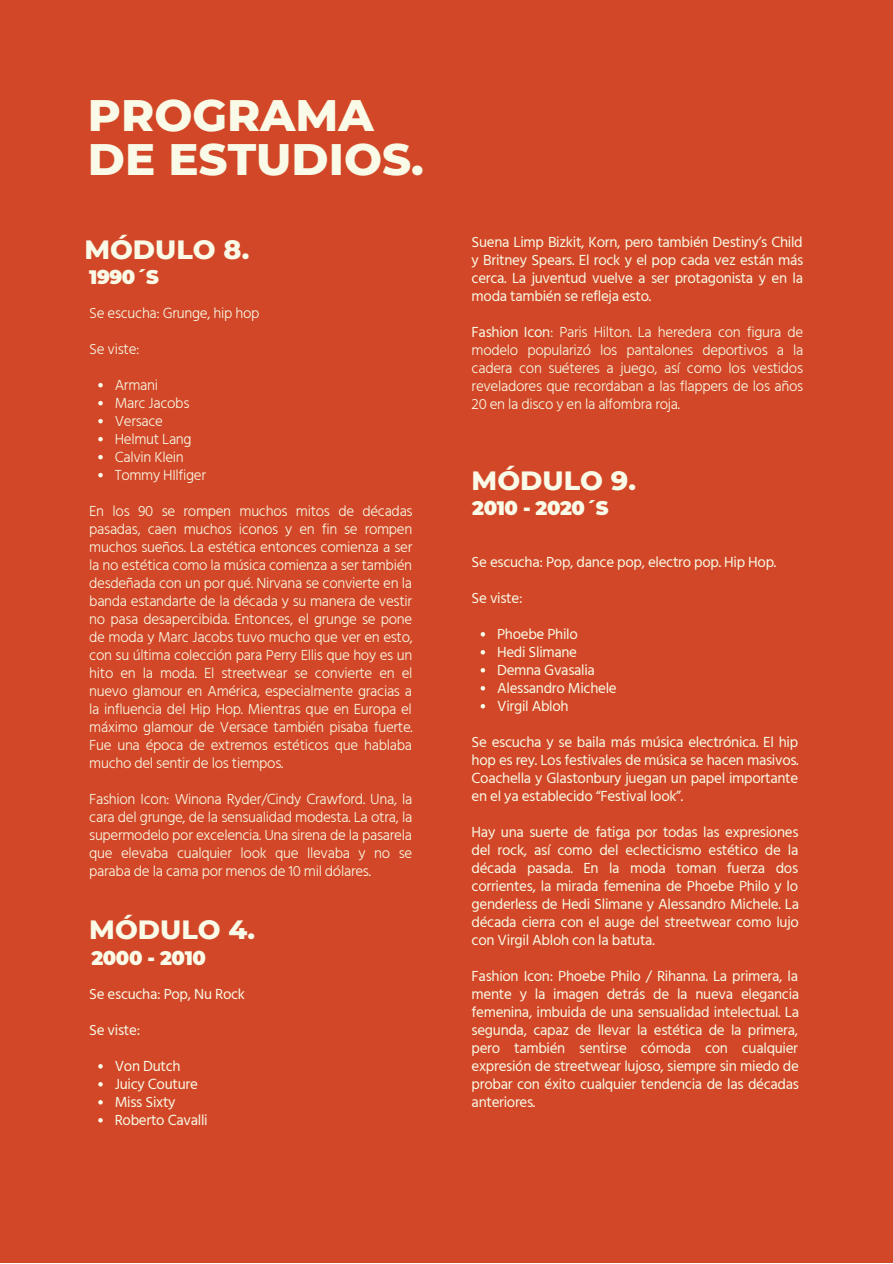
<style>
.page{position:relative;width:893px;height:1264px;background:#fff}
.page>*{position:absolute;margin:0;border:0;box-sizing:border-box;transform-origin:0 0}
.t1{font:800 45px/43.8px "Montserrat";color:#f9fae7}
.t2{font:800 27px "Montserrat";color:#f9fae7}
.t3{font:900 19.5px "Montserrat";letter-spacing:-.02em;color:#f9fae7}
.t4{font:300 15px/18px "Hind Madurai";letter-spacing:-.02em;color:#f9fae7;text-align:justify}
.t5{font:15px/18px "Hind Madurai";letter-spacing:-.02em;color:#f9fae7;text-align:justify}
.s1{font-weight:400}
</style>
<div class="page">
<div style="left:0;top:0;width:892px;height:1262px;background:#d14727"></div>
<svg style="left:98px;top:383px;width:5px;height:4px"></svg>
<svg style="left:98px;top:401px;width:5px;height:4px"></svg>
<svg style="left:98px;top:419px;width:5px;height:4px"></svg>
<svg style="left:98px;top:437px;width:5px;height:4px"></svg>
<svg style="left:98px;top:455px;width:5px;height:4px"></svg>
<svg style="left:98px;top:473px;width:5px;height:4px"></svg>
<svg style="left:480px;top:632px;width:5px;height:4px"></svg>
<svg style="left:480px;top:650px;width:5px;height:4px"></svg>
<svg style="left:480px;top:668px;width:5px;height:4px"></svg>
<svg style="left:480px;top:686px;width:5px;height:4px"></svg>
<svg style="left:480px;top:704px;width:5px;height:4px"></svg>
<svg style="left:98px;top:1064px;width:5px;height:4px"></svg>
<svg style="left:98px;top:1082px;width:5px;height:4px"></svg>
<svg style="left:98px;top:1100px;width:5px;height:4px"></svg>
<svg style="left:98px;top:1118px;width:5px;height:4px"></svg>
<p class="t1" style="left:88px;top:93px;width:337px">PROGRAMA<br>DE ESTUDIOS.</p>
<p class="t2" style="left:84px;top:233px;width:166px">MÓDULO 8.</p>
<p class="t3" style="left:89px;top:265px;width:71px">1990´S</p>
<p class="t4" style="left:89px;top:304px;width:172px">Se escucha: Grunge, hip hop</p>
<p class="t4" style="left:89px;top:340px;width:52px">Se viste:</p>
<p class="t4" style="left:115px;top:376px;width:45px">Armani</p>
<p class="t4" style="left:115px;top:394px;width:76px">Marc Jacobs</p>
<p class="t4" style="left:115px;top:412px;width:50px">Versace</p>
<p class="t4" style="left:115px;top:430px;width:78px">Helmut Lang</p>
<p class="t4" style="left:115px;top:448px;width:70px">Calvin Klein</p>
<p class="t4" style="left:115px;top:466px;width:93px">Tommy HIlfiger</p>
<p class="t4" style="left:89px;top:502px;width:325px">En los 90 se rompen muchos mitos de décadas pasadas, caen muchos iconos y en fin se rompen muchos sueños. La estética entonces comienza a ser la no estética como la música comienza a ser también desdeñada con un por qué. Nirvana se convierte en la banda estandarte de la década y su manera de vestir no pasa desapercibida. Entonces, el grunge se pone de moda y Marc Jacobs tuvo mucho que ver en esto, con su última colección para Perry Ellis que hoy es un hito en la moda. El streetwear se convierte en el nuevo glamour en América, especialmente gracias a la influencia del Hip Hop. Mientras que en Europa el máximo glamour de Versace también pisaba fuerte.<br>Fue una época de extremos estéticos que hablaba mucho del sentir de los tiempos.</p>
<p class="t4" style="left:89px;top:790px;width:325px">Fashion Icon: Winona Ryder/Cindy Crawford. Una, la cara del grunge, de la sensualidad modesta. La otra, la supermodelo por excelencia. Una sirena de la pasarela que elevaba cualquier look que llevaba y no se paraba de la cama por menos de 10 mil dólares.</p>
<p class="t2" style="left:89px;top:912px;width:167px">MÓDULO 4.</p>
<p class="t3" style="left:91px;top:946px;width:116px">2000 - 2010</p>
<p class="t5" style="left:89px;top:985px;width:157px">Se escucha: Pop, Nu Rock</p>
<p class="t5" style="left:89px;top:1021px;width:52px">Se viste:</p>
<p class="t5" style="left:115px;top:1057px;width:67px">Von Dutch</p>
<p class="t5" style="left:115px;top:1075px;width:85px">Juicy Couture</p>
<p class="t5" style="left:115px;top:1093px;width:62px">Miss Sixty</p>
<p class="t5" style="left:115px;top:1111px;width:94px">Roberto Cavalli</p>
<p class="t5" style="left:471px;top:234px;width:333px">Suena Limp Bizkit, Korn, pero también Destiny’s Child y Britney Spears. El rock y el pop cada vez están más cerca. La juventud vuelve a ser protagonista y en la moda también se refleja esto.</p>
<p class="t4" style="left:471px;top:323px;width:333px"><span class="s1">Fashion Icon</span>: Paris Hilton. La heredera con figura de modelo popularizó los pantalones deportivos a la cadera con suéteres a juego, así como los vestidos reveladores que recordaban a las flappers de los años 20 en la disco y en la alfombra roja.</p>
<p class="t2" style="left:471px;top:464px;width:166px">MÓDULO 9.</p>
<p class="t3" style="left:472px;top:496px;width:138px">2010 - 2020´S</p>
<p class="t5" style="left:471px;top:553px;width:306px">Se escucha: Pop, dance pop, electro pop. Hip Hop.</p>
<p class="t5" style="left:471px;top:589px;width:52px">Se viste:</p>
<p class="t5" style="left:497px;top:625px;width:82px">Phoebe Philo</p>
<p class="t5" style="left:497px;top:643px;width:82px">Hedi Slimane</p>
<p class="t5" style="left:497px;top:661px;width:99px">Demna Gvasalia</p>
<p class="t5" style="left:497px;top:679px;width:121px">Alessandro Michele</p>
<p class="t5" style="left:497px;top:697px;width:73px">Virgil Abloh</p>
<p class="t5" style="left:471px;top:733px;width:328px">Se escucha y se baila más música electrónica. El hip hop es rey. Los festivales de música se hacen masivos.<br>Coachella y Glastonbury juegan un papel importante en el ya establecido “Festival look”.</p>
<p class="t5" style="left:471px;top:823px;width:329px">Hay una suerte de fatiga por todas las expresiones del rock, así como del eclecticismo estético de la década pasada. En la moda toman fuerza dos corrientes, la mirada femenina de Phoebe Philo y lo genderless de Hedi Slimane y Alessandro Michele. La década cierra con el auge del streetwear como lujo con Virgil Abloh con la batuta.</p>
<p class="t5" style="left:471px;top:967px;width:329px">Fashion Icon: Phoebe Philo / Rihanna. La primera, la mente y la imagen detrás de la nueva elegancia femenina, imbuida de una sensualidad intelectual. La segunda, capaz de llevar la estética de la primera, pero también sentirse cómoda con cualquier expresión de streetwear lujoso, siempre sin miedo de probar con éxito cualquier tendencia de las décadas anteriores.</p>
</div>
